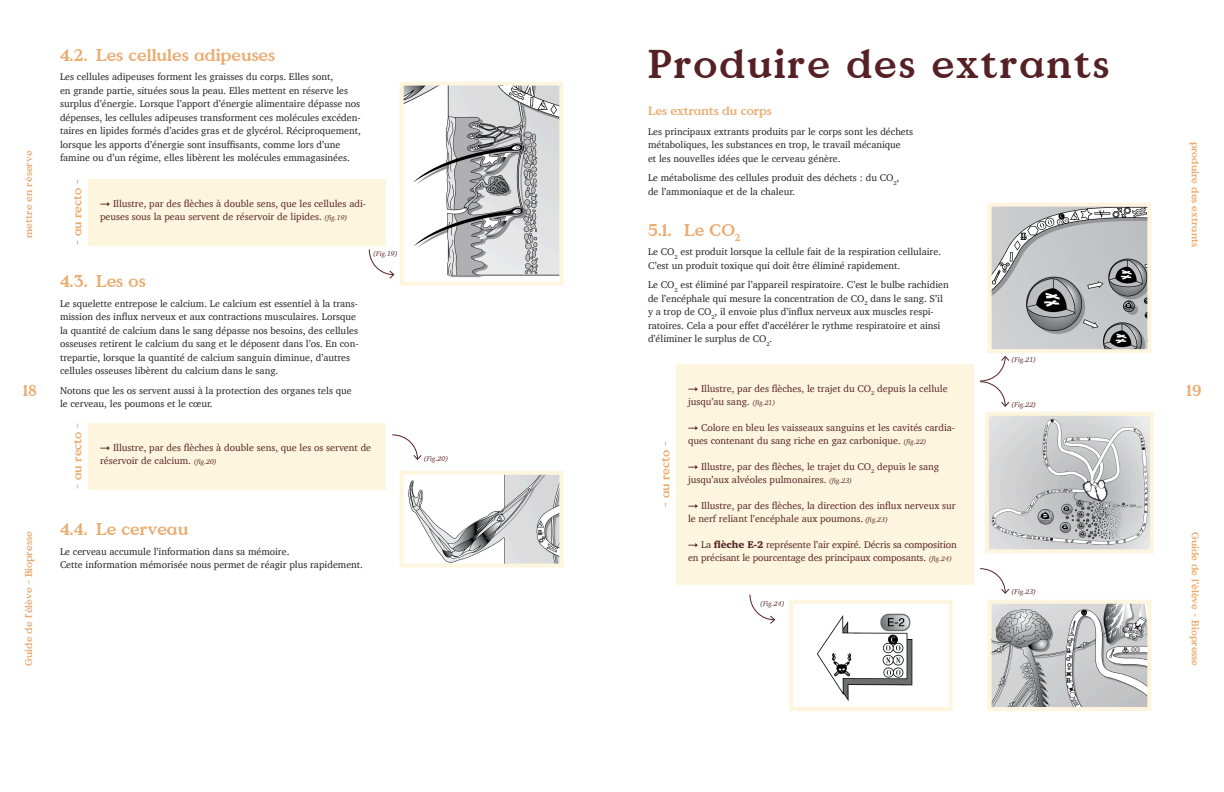
<style>
.page{position:relative;width:1224px;height:792px;background:#fff}
.page>*{position:absolute;margin:0;border:0;box-sizing:border-box;transform-origin:0 0}
.Grands_titres{font:40px "Value Serif";letter-spacing:.05em;color:#552125}
.t1{font:17px "Value Serif";color:#eaab70}
.t2{font:16px "Value Serif";color:#eaab70}
.appareils_sensoriels{font:12px "Value Serif";letter-spacing:-.01em;color:#eaab70}
.Texte_courant{font:10px/13.5px "Charter";color:#231f20}
.texte-boite{font:10px/13.5px "Charter";color:#552125}
.t3{font:10px "Value Serif";color:#eaab70}
.texte-boite-2{font:italic 7px "Charter";color:#552125}
.s1{font-family:"Circular Std"}
.s2{font-style:italic;font-size:7px}
.s3{font-weight:900}
</style>
<div class="page">
<div style="left:88px;top:179px;width:298px;height:67px;background:#fef5de"></div>
<div style="left:88px;top:423px;width:298px;height:67px;background:#fef5de"></div>
<svg style="left:399px;top:471px;width:165px;height:97px"></svg>
<svg style="left:368px;top:81px;width:196px;height:205px"></svg>
<svg style="left:392px;top:434px;width:30px;height:26px"></svg>
<div style="left:676px;top:364px;width:298px;height:220px;background:#fef5de"></div>
<svg style="left:789px;top:600px;width:164px;height:111px"></svg>
<svg style="left:980px;top:202px;width:174px;height:351px"></svg>
<svg style="left:980px;top:568px;width:172px;height:143px"></svg>
<svg style="left:749px;top:594px;width:26px;height:30px"></svg>
<p class="t3" style="left:23px;top:238px;width:89px;rotate:-90deg">mettre en réserve</p>
<h3 class="t2" style="left:23px;top:381px;width:16px">18</h3>
<p class="t3" style="left:23px;top:666px;width:136px;rotate:-90deg">Guide de l’élève - Biopresse</p>
<p class="t1" style="left:60px;top:45px;width:217px">4.2. Les cellules adipeuses</p>
<p class="Texte_courant" style="left:60px;top:70px;width:302px">Les cellules adipeuses forment les graisses du corps. Elles sont,<br>en grande partie, situées sous la peau. Elles mettent en réserve les surplus d’énergie. Lorsque l’apport d’énergie alimentaire dépasse nos dépenses, les cellules adipeuses transforment ces molécules excéden&shy;taires en lipides formés d’acides gras et de glycérol. Réciproquement, lorsque les apports d’énergie sont insuffisants, comme lors d’une famine ou d’un régime, elles libèrent les molécules emmagasinées.</p>
<p class="appareils_sensoriels" style="left:70px;top:245px;width:67px;rotate:-90deg">- au recto -</p>
<p class="texte-boite" style="left:100px;top:197px;width:267px"><span class="s1">→</span> Illustre, par des flèches à double sens, que les cellules adi&shy;peuses sous la peau servent de réservoir de lipides. <span class="s2">(fig.19)</span></p>
<p class="t1" style="left:60px;top:271px;width:87px">4.3. Les os</p>
<p class="Texte_courant" style="left:60px;top:297px;width:300px">Le squelette entrepose le calcium. Le calcium est essentiel à la trans&shy;mission des influx nerveux et aux contractions musculaires. Lorsque la quantité de calcium dans le sang dépasse nos besoins, des cellules osseuses retirent le calcium du sang et le déposent dans l’os. En con&shy;trepartie, lorsque la quantité de calcium sanguin diminue, d’autres cellules osseuses libèrent du calcium dans le sang.</p>
<p class="Texte_courant" style="left:60px;top:384px;width:293px">Notons que les os servent aussi à la protection des organes tels que le cerveau, les poumons et le cœur.</p>
<p class="texte-boite-2" style="left:373px;top:248px;width:26px">(Fig.19)</p>
<p class="appareils_sensoriels" style="left:70px;top:489px;width:67px;rotate:-90deg">- au recto -</p>
<p class="texte-boite" style="left:100px;top:440px;width:273px"><span class="s1">→</span> Illustre, par des flèches à double sens, que les os servent de réservoir de calcium. <span class="s2">(fig.20)</span></p>
<p class="t1" style="left:60px;top:519px;width:130px">4.4. Le cerveau</p>
<p class="Texte_courant" style="left:60px;top:545px;width:305px">Le cerveau accumule l’information dans sa mémoire.<br>Cette information mémorisée nous permet de réagir plus rapidement.</p>
<p class="texte-boite-2" style="left:424px;top:453px;width:26px">(Fig.20)</p>
<p class="Grands_titres" style="left:648px;top:40px;width:463px">Produire des extrants</p>
<p class="appareils_sensoriels" style="left:648px;top:104px;width:125px">Les extrants du corps</p>
<p class="Texte_courant" style="left:648px;top:125px;width:267px">Les principaux extrants produits par le corps sont les déchets métaboliques, les substances en trop, le travail mécanique<br>et les nouvelles idées que le cerveau génère.</p>
<p class="Texte_courant" style="left:648px;top:171px;width:253px">Le métabolisme des cellules produit des déchets : du CO<sub>2</sub>, de l’ammoniaque et de la chaleur.</p>
<p class="t1" style="left:648px;top:219px;width:94px">5.1. Le CO<sub>2</sub></p>
<p class="Texte_courant" style="left:648px;top:245px;width:295px">Le CO<sub>2</sub> est produit lorsque la cellule fait de la respiration cellulaire.<br>C’est un produit toxique qui doit être éliminé rapidement.</p>
<p class="Texte_courant" style="left:648px;top:278px;width:302px">Le CO<sub>2</sub> est éliminé par l’appareil respiratoire. C’est le bulbe rachidien de l’encéphale qui mesure la concentration de CO<sub>2</sub> dans le sang. S’il y a trop de CO<sub>2</sub>, il envoie plus d’influx nerveux aux muscles respi&shy;ratoires. Cela a pour effet d’accélérer le rythme respiratoire et ainsi d’éliminer le surplus de CO<sub>2</sub>.</p>
<p class="appareils_sensoriels" style="left:658px;top:507px;width:67px;rotate:-90deg">- au recto -</p>
<p class="texte-boite" style="left:688px;top:381px;width:261px"><span class="s1">→</span> Illustre, par des flèches, le trajet du CO<sub>2</sub> depuis la cellule jusqu’au sang. <span class="s2">(fig.21)</span></p>
<p class="texte-boite" style="left:688px;top:420px;width:269px"><span class="s1">→</span> Colore en bleu les vaisseaux sanguins et les cavités cardia&shy;ques contenant du sang riche en gaz carbonique. <span class="s2">(fig.22)</span></p>
<p class="texte-boite" style="left:688px;top:459px;width:253px"><span class="s1">→</span> Illustre, par des flèches, le trajet du CO<sub>2</sub> depuis le sang jusqu’aux alvéoles pulmonaires. <span class="s2">(fig.23)</span></p>
<p class="texte-boite" style="left:688px;top:498px;width:269px"><span class="s1">→</span> Illustre, par des flèches, la direction des influx nerveux sur le nerf reliant l’encéphale aux poumons. <span class="s2">(fig.23)</span></p>
<p class="texte-boite" style="left:688px;top:537px;width:270px"><span class="s1">→</span> La <span class="s3">flèche E-2</span> représente l’air expiré. Décris sa composition en précisant le pourcentage des principaux composants. <span class="s2">(fig.24)</span></p>
<p class="texte-boite-2" style="left:760px;top:598px;width:26px">(Fig.24)</p>
<p class="texte-boite-2" style="left:1012px;top:353px;width:26px">(Fig.21)</p>
<p class="texte-boite-2" style="left:1012px;top:398px;width:26px">(Fig.22)</p>
<p class="texte-boite-2" style="left:1012px;top:585px;width:26px">(Fig.23)</p>
<p class="t3" style="left:1201px;top:142px;width:107px;rotate:90deg">produire des extrants</p>
<h3 class="t2" style="left:1187px;top:381px;width:16px">19</h3>
<p class="t3" style="left:1201px;top:532px;width:136px;rotate:90deg">Guide de l’élève - Biopresse</p>
</div>
